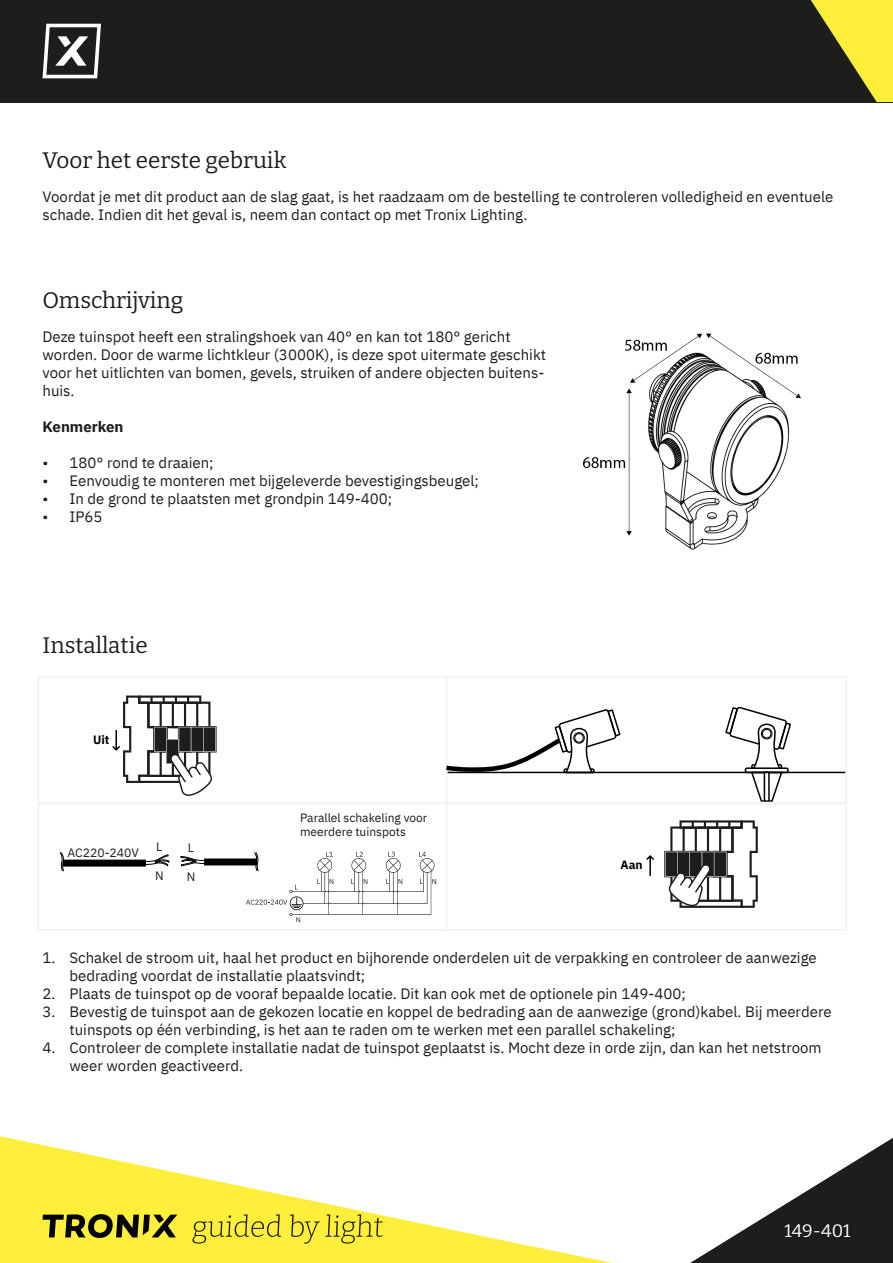
<style>
.page{position:relative;width:893px;height:1263px;background:#fff}
.page>*{position:absolute;margin:0;border:0;box-sizing:border-box;transform-origin:0 0}
.t1{font:22.5px "Bitter";color:#1d1d1b}
.t2{font:18px "Bitter";color:#fff}
.t3{font:15px/18px "IBM Plex Sans";color:#1d1d1b}
.t4{font:700 15px "IBM Plex Sans";color:#1d1d1b}
.t5{font:12.15px "IBM Plex Sans";color:#1d1d1b}
.t6{font:12px/14.4px "IBM Plex Sans";color:#1d1d1b}
.t7{font:700 12px "IBM Plex Sans";color:#000}
</style>
<div class="page">
<svg style="left:43px;top:1145px;width:569px;height:118px"></svg>
<svg style="left:192px;top:1214px;width:89px;height:29px;background:#ddcf35"></svg>
<svg style="left:290px;top:1214px;width:93px;height:29px;background:#ddd035"></svg>
<div style="left:0;top:0;width:893px;height:102px;background:#1d1d1b"></div>
<svg style="left:811px;top:0;width:39px;height:61px"></svg>
<svg style="left:43px;top:24px;width:58px;height:54px"></svg>
<svg style="left:690px;top:1164px;width:160px;height:99px"></svg>
<svg style="left:43px;top:1214px;width:134px;height:24px;background:#827a1d"></svg>
<svg style="left:0;top:72px;width:43px;height:1191px"></svg>
<svg style="left:850px;top:0;width:43px;height:1263px"></svg>
<svg style="left:112px;top:1145px;width:42px;height:41px;fill:#ffef3a"></svg>
<div style="left:38px;top:676px;width:409px;height:129px;border:2px solid #f2f2f2"></div>
<div style="left:38px;top:802px;width:409px;height:128px;border:2px solid #f2f2f2"></div>
<div style="left:446px;top:802px;width:401px;height:128px;border:2px solid #f2f2f2"></div>
<img style="left:583px;top:333px;width:218px;height:217px">
<svg style="left:446px;top:676px;width:401px;height:129px"></svg>
<svg style="left:664px;top:820px;width:94px;height:88px"></svg>
<svg style="left:112px;top:695px;width:105px;height:101px"></svg>
<svg style="left:646px;top:855px;width:8px;height:21px"></svg>
<svg style="left:405px;top:708px;width:217px;height:118px"></svg>
<svg style="left:145px;top:854px;width:25px;height:13px"></svg>
<svg style="left:180px;top:856px;width:26px;height:11px"></svg>
<div style="left:205px;top:859px;width:51px;height:6px;background:#000"></div>
<div style="left:63px;top:860px;width:83px;height:6px;background:#000"></div>
<svg style="left:59px;top:852px;width:7px;height:20px"></svg>
<svg style="left:246px;top:851px;width:190px;height:71px"></svg>
<h1 class="t1" style="left:43px;top:146px;width:245px">Voor het eerste gebruik</h1>
<p class="t3" style="left:43px;top:186px;width:792px">Voordat je met dit product aan de slag gaat, is het raadzaam om de bestelling te controleren volledigheid en eventuele schade. Indien dit het geval is, neem dan contact op met Tronix Lighting.</p>
<h1 class="t1" style="left:43px;top:286px;width:142px">Omschrijving</h1>
<p class="t3" style="left:43px;top:327px;width:505px">Deze tuinspot heeft een stralingshoek van 40° en kan tot 180° gericht worden. Door de warme lichtkleur (3000K), is deze spot uitermate geschikt voor het uitlichten van bomen, gevels, struiken of andere objecten buitens&shy;huis.</p>
<p class="t4" style="left:43px;top:415px;width:82px">Kenmerken</p>
<p class="t3" style="left:43px;top:453px;width:173px">• 180° rond te draaien;</p>
<p class="t3" style="left:43px;top:471px;width:438px">• Eenvoudig te monteren met bijgeleverde bevestigingsbeugel;</p>
<p class="t3" style="left:43px;top:489px;width:351px">• In de grond te plaatsten met grondpin 149-400;</p>
<p class="t3" style="left:43px;top:507px;width:62px">• IP65</p>
<h1 class="t1" style="left:43px;top:631px;width:107px">Installatie</h1>
<p class="t7" style="left:93px;top:730px;width:18px">Uit</p>
<p class="t5" style="left:68px;top:843px;width:73px">AC220-240V</p>
<p class="t5" style="left:156px;top:837px;width:8px">L</p>
<p class="t5" style="left:155px;top:866px;width:10px">N</p>
<p class="t5" style="left:188px;top:839px;width:8px">L</p>
<p class="t5" style="left:187px;top:867px;width:10px">N</p>
<p class="t6" style="left:300px;top:810px;width:129px">Parallel schakeling voor meerdere tuinspots</p>
<p class="t7" style="left:620px;top:855px;width:24px">Aan</p>
<p class="t3" style="left:70px;top:947px;width:749px;text-indent:-27px">1. Schakel de stroom uit, haal het product en bijhorende onderdelen uit de verpakking en controleer de aanwezige bedrading voordat de installatie plaatsvindt;</p>
<p class="t3" style="left:43px;top:983px;width:645px">2. Plaats de tuinspot op de vooraf bepaalde locatie. Dit kan ook met de optionele pin 149-400;</p>
<p class="t3" style="left:70px;top:1001px;width:764px;text-indent:-27px">3. Bevestig de tuinspot aan de gekozen locatie en koppel de bedrading aan de aanwezige (grond)kabel. Bij meerdere tuinspots op één verbinding, is het aan te raden om te werken met een parallel schakeling;</p>
<p class="t3" style="left:70px;top:1037px;width:754px;text-indent:-27px">4. Controleer de complete installatie nadat de tuinspot geplaatst is. Mocht deze in orde zijn, dan kan het netstroom weer worden geactiveerd.</p>
<p class="t2" style="left:784px;top:1220px;width:67px">149-401</p>
</div>
